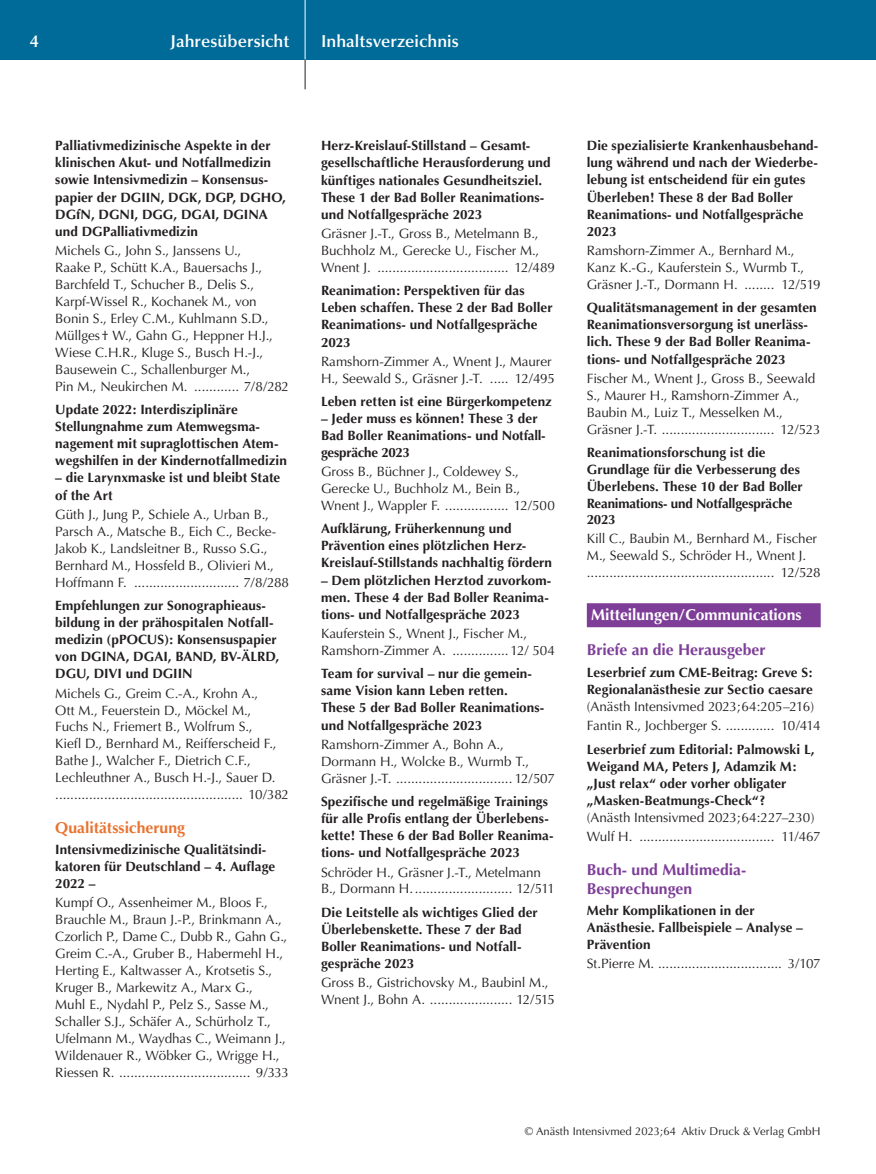
<style>
.page{position:relative;width:876px;height:1174px;background:#fff}
.page>*{position:absolute;margin:0;border:0;box-sizing:border-box;transform-origin:0 0}
.t1{font:600 17.25px "Optima";color:#fff}
.t2{font:700 15.75px/18.8px "Optima";color:#7e3e98}
.t3{font:700 15.75px "Optima";color:#fff}
.t4{font:700 15.75px "Optima";color:#e8732f}
.t5{font:13.5px/17px "Optima";letter-spacing:-.005em;color:#231f20}
.t6{font:700 13.5px/17.1px "Optima";letter-spacing:.005em;color:#231f20}
.t7{font:11.25px "Optima";letter-spacing:.005em;color:#231f20}
</style>
<div class="page">
<div style="left:0;top:0;width:876px;height:60px;background:#006b98"></div>
<hr style="left:305px;top:0;width:1px;height:60px;background:#fff">
<svg style="left:305px;top:60px;width:1px;height:29px"></svg>
<div style="left:587px;top:603px;width:234px;height:24px;background:#7e3e98"></div>
<p class="t1" style="left:30px;top:31px;width:10px">4</p>
<p class="t1" style="left:170px;top:31px;width:120px">Jahresübersicht</p>
<p class="t1" style="left:321px;top:31px;width:139px">Inhaltsverzeichnis</p>
<p class="t6" style="left:55px;top:137px;width:232px">Palliativmedizinische Aspekte in der klinischen Akut- und Notfallmedizin sowie Intensivmedizin – Konsensus&shy;papier der DGIIN, DGK, DGP, DGHO, DGfN, DGNI, DGG, DGAI, DGINA und DGPalliativmedizin</p>
<p class="t5" style="left:55px;top:242px;width:235px">Michels G., John S., Janssens U.,<br>Raake P., Schütt K.A., Bauersachs J., Barchfeld T., Schucher B., Delis S., Karpf-Wissel R., Kochanek M., von Bonin S., Erley C.M., Kuhlmann S.D., Müllges † W., Gahn G., Heppner H.J., Wiese C.H.R., Kluge S., Busch H.-J., Bausewein C., Schallenburger M.,<br>Pin M., Neukirchen M. ............ 7/8/282</p>
<p class="t6" style="left:55px;top:401px;width:233px">Update 2022: Interdisziplinäre Stellungnahme zum Atemwegsma&shy;nagement mit supraglottischen Atem&shy;wegshilfen in der Kindernotfallmedizin</p>
<p class="t6" style="left:55px;top:469px;width:226px">– die Larynxmaske ist und bleibt State of the Art</p>
<p class="t5" style="left:55px;top:506px;width:235px">Güth J., Jung P., Schiele A., Urban B., Parsch A., Matsche B., Eich C., Becke-Jakob K., Landsleitner B., Russo S.G., Bernhard M., Hossfeld B., Olivieri M., Hoffmann F. ............................ 7/8/288</p>
<p class="t6" style="left:55px;top:597px;width:225px">Empfehlungen zur Sonographieaus&shy;bildung in der prähospitalen Notfall&shy;medizin (pPOCUS): Konsensuspapier von DGINA, DGAI, BAND, BV-ÄLRD,<br>DGU, DIVI und DGIIN</p>
<p class="t5" style="left:55px;top:684px;width:235px">Michels G., Greim C.-A., Krohn A.,<br>Ott M., Feuerstein D., Möckel M.,<br>Fuchs N., Friemert B., Wolfrum S.,<br>Kiefl D., Bernhard M., Reifferscheid F., Bathe J., Walcher F., Dietrich C.F., Lechleuthner A., Busch H.-J., Sauer D. .................................................. 10/382</p>
<p class="t4" style="left:55px;top:818px;width:131px">Qualitätssicherung</p>
<p class="t6" style="left:55px;top:841px;width:221px">Intensivmedizinische Qualitätsindi&shy;katoren für Deutschland – 4. Auflage<br>2022 –</p>
<p class="t5" style="left:55px;top:894px;width:235px">Kumpf O., Assenheimer M., Bloos F., Brauchle M., Braun J.-P., Brinkmann A., Czorlich P., Dame C., Dubb R., Gahn G., Greim C.-A., Gruber B., Habermehl H., Herting E., Kaltwasser A., Krotsetis S., Kruger B., Markewitz A., Marx G.,<br>Muhl E., Nydahl P., Pelz S., Sasse M., Schaller S.J., Schäfer A., Schürholz T., Ufelmann M., Waydhas C., Weimann J., Wildenauer R., Wöbker G., Wrigge H., Riessen R. ................................... 9/333</p>
<p class="t6" style="left:321px;top:137px;width:231px">Herz-Kreislauf-Stillstand – Gesamt&shy;gesellschaftliche Herausforderung und künftiges nationales Gesundheitsziel.<br>These 1 der Bad Boller Reanimations&shy;und Notfallgespräche 2023</p>
<p class="t5" style="left:321px;top:225px;width:235px">Gräsner J.-T., Gross B., Metelmann B.,<br>Buchholz M., Gerecke U., Fischer M.,<br>Wnent J. ................................... 12/489</p>
<p class="t6" style="left:321px;top:282px;width:233px">Reanimation: Perspektiven für das<br>Leben schaffen. These 2 der Bad Boller<br>Reanimations- und Notfallgespräche<br>2023</p>
<p class="t5" style="left:321px;top:353px;width:235px">Ramshorn-Zimmer A., Wnent J., Maurer<br>H., Seewald S., Gräsner J.-T. ..... 12/495</p>
<p class="t6" style="left:321px;top:393px;width:232px">Leben retten ist eine Bürgerkompetenz</p>
<p class="t6" style="left:321px;top:410px;width:225px">– Jeder muss es können! These 3 der<br>Bad Boller Reanimations- und Notfall&shy;gespräche 2023</p>
<p class="t5" style="left:321px;top:463px;width:235px">Gross B., Büchner J., Coldewey S.,<br>Gerecke U., Buchholz M., Bein B.,<br>Wnent J., Wappler F. ................. 12/500</p>
<p class="t6" style="left:321px;top:520px;width:232px">Aufklärung, Früherkennung und<br>Prävention eines plötzlichen Herz-<br>Kreislauf-Stillstands nachhaltig fördern</p>
<p class="t6" style="left:321px;top:571px;width:232px">– Dem plötzlichen Herztod zuvorkom&shy;men. These 4 der Bad Boller Reanima&shy;tions- und Notfallgespräche 2023</p>
<p class="t5" style="left:321px;top:625px;width:235px">Kauferstein S., Wnent J., Fischer M.,<br>Ramshorn-Zimmer A. ............... 12/ 504</p>
<p class="t6" style="left:321px;top:665px;width:225px">Team for survival – nur die gemein&shy;same Vision kann Leben retten.<br>These 5 der Bad Boller Reanimations&shy;und Notfallgespräche 2023</p>
<p class="t5" style="left:321px;top:736px;width:235px">Ramshorn-Zimmer A., Bohn A.,<br>Dormann H., Wolcke B., Wurmb T.,<br>Gräsner J.-T. ............................... 12/507</p>
<p class="t6" style="left:321px;top:793px;width:234px">Spezifische und regelmäßige Trainings für alle Profis entlang der Überlebens&shy;kette! These 6 der Bad Boller Reanima&shy;tions- und Notfallgespräche 2023</p>
<p class="t5" style="left:321px;top:863px;width:235px">Schröder H., Gräsner J.-T., Metelmann<br>B., Dormann H........................... 12/511</p>
<p class="t6" style="left:321px;top:904px;width:218px">Die Leitstelle als wichtiges Glied der<br>Überlebenskette. These 7 der Bad<br>Boller Reanimations- und Notfall&shy;gespräche 2023</p>
<p class="t5" style="left:321px;top:974px;width:235px">Gross B., Gistrichovsky M., Baubinl M.,<br>Wnent J., Bohn A. ...................... 12/515</p>
<p class="t6" style="left:587px;top:137px;width:233px">Die spezialisierte Krankenhausbehand&shy;lung während und nach der Wiederbe&shy;lebung ist entscheidend für ein gutes<br>Überleben! These 8 der Bad Boller<br>Reanimations- und Notfallgespräche<br>2023</p>
<p class="t5" style="left:587px;top:242px;width:235px">Ramshorn-Zimmer A., Bernhard M.,<br>Kanz K.-G., Kauferstein S., Wurmb T.,<br>Gräsner J.-T., Dormann H. ........ 12/519</p>
<p class="t6" style="left:587px;top:299px;width:231px">Qualitätsmanagement in der gesamten Reanimationsversorgung ist unerläss&shy;lich. These 9 der Bad Boller Reanima&shy;tions- und Notfallgespräche 2023</p>
<p class="t5" style="left:587px;top:370px;width:235px">Fischer M., Wnent J., Gross B., Seewald S., Maurer H., Ramshorn-Zimmer A., Baubin M., Luiz T., Messelken M., Gräsner J.-T. .............................. 12/523</p>
<p class="t6" style="left:587px;top:444px;width:217px">Reanimationsforschung ist die<br>Grundlage für die Verbesserung des<br>Überlebens. These 10 der Bad Boller<br>Reanimations- und Notfallgespräche<br>2023</p>
<p class="t5" style="left:587px;top:530px;width:235px">Kill C., Baubin M., Bernhard M., Fischer<br>M., Seewald S., Schröder H., Wnent J. .................................................. 12/528</p>
<p class="t3" style="left:591px;top:606px;width:212px">Mitteilungen/Communications</p>
<p class="t2" style="left:587px;top:641px;width:180px">Briefe an die Herausgeber</p>
<p class="t6" style="left:587px;top:664px;width:228px">Leserbrief zum CME-Beitrag: Greve S:<br>Regionalanästhesie zur Sectio caesare</p>
<p class="t5" style="left:587px;top:697px;width:235px;line-height:19px">(Anästh Intensivmed 2023;64:205–216)<br>Fantin R., Jochberger S. ............. 10/414</p>
<p class="t6" style="left:587px;top:740px;width:229px">Leserbrief zum Editorial: Palmowski L, Weigand MA, Peters J, Adamzik M: „Just relax“ oder vorher obligater „Masken-Beatmungs-Check“?</p>
<p class="t5" style="left:587px;top:808px;width:235px;line-height:19px">(Anästh Intensivmed 2023;64:227–230)<br>Wulf H. .................................... 11/467</p>
<p class="t2" style="left:587px;top:860px;width:161px">Buch- und Multimedia-<br>Besprechungen</p>
<p class="t6" style="left:587px;top:901px;width:218px">Mehr Komplikationen in der<br>Anästhesie. Fallbeispiele – Analyse –<br>Prävention</p>
<p class="t5" style="left:587px;top:955px;width:235px">St.Pierre M. ................................. 3/107</p>
<p class="t7" style="left:525px;top:1125px;width:297px">© Anästh Intensivmed 2023;64 Aktiv Druck &amp; Verlag GmbH</p>
</div>
